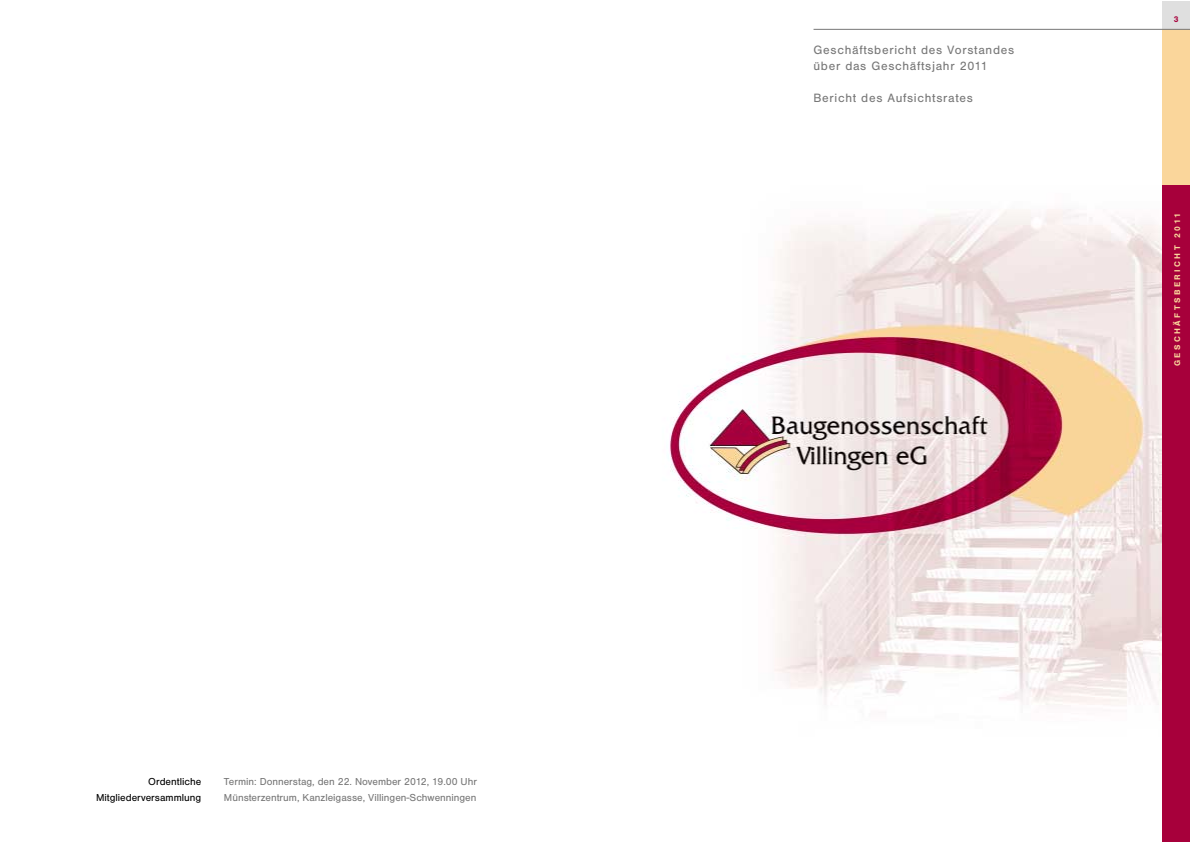
<style>
.page{position:relative;width:1191px;height:842px;background:#fff}
.page>*{position:absolute;margin:0;border:0;box-sizing:border-box;transform-origin:0 0}
.t1{font:12.5px/16px "Sans";letter-spacing:.055em;color:#777}
.t2{font:10.5px/16px "Sans";color:#777}
.t3{font:10.5px/16px "Sans";color:#000;text-align:right}
.t4{font:700 8.5px "Sans";letter-spacing:.28em;color:#fad69b}
.t5{font:700 8.5px "Sans";color:#a7003b}
</style>
<div class="page">
<img style="left:668px;top:209px;width:494px;height:496px">
<div style="left:1162px;top:1px;width:28px;height:841px;background:#dfdfdf"></div>
<div style="left:1162px;top:29px;width:28px;height:786px;background:#fad69b"></div>
<div style="left:1162px;top:185px;width:28px;height:657px;background:#a7003b"></div>
<hr style="left:814px;top:29px;width:376px;height:1px;background:#777">
<p class="t3" style="left:96px;top:775px;width:107px">Ordentliche<br>Mitgliederversammlung</p>
<p class="t2" style="left:224px;top:775px;width:255px">Termin: Donnerstag, den 22. November 2012, 19.00 Uhr<br>Münsterzentrum, Kanzleigasse, Villingen-Schwenningen</p>
<p class="t1" style="left:814px;top:43px;width:202px">Geschäftsbericht des Vorstandes über das Geschäftsjahr 2011</p>
<p class="t1" style="left:814px;top:91px;width:161px">Bericht des Aufsichtsrates</p>
<p class="t5" style="left:1174px;top:16px;width:6px">3</p>
<p class="t4" style="left:1174px;top:366px;width:154px;rotate:-90deg">GESCHÄFTSBERICHT 2011</p>
</div>
